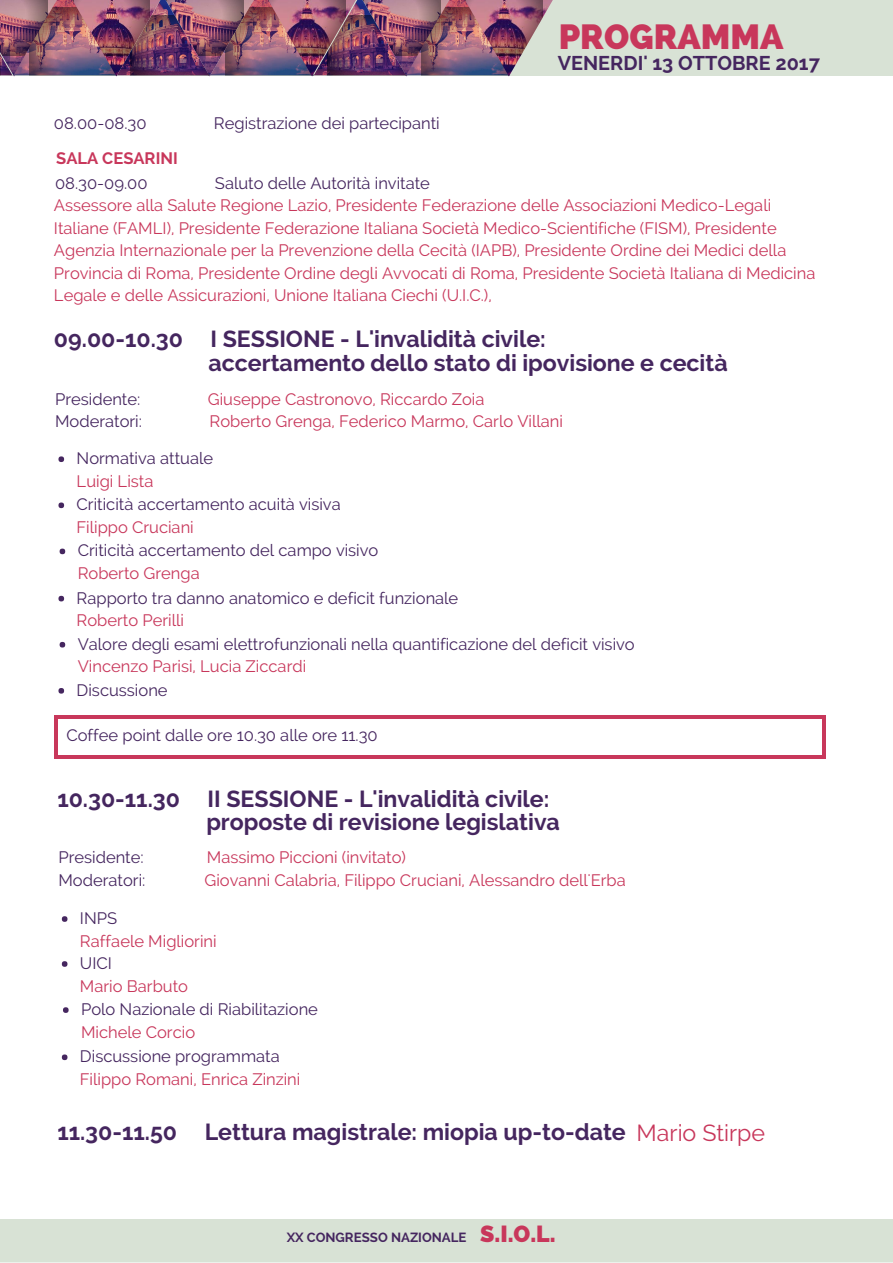
<style>
.page{position:relative;width:893px;height:1263px;background:#fff}
.page>*{position:absolute;margin:0;border:0;box-sizing:border-box;transform-origin:0 0}
.t1{font:800 34.65px "Raleway";color:#c8375b}
.t2{font:700 23.1px/23.5px "Raleway";color:#45265f}
.t3{font:700 19.8px "Raleway";color:#45265f}
.t4{font:16.5px/22.5px "Raleway";color:#c8375b}
.t5{font:16.5px "Raleway";color:#45265f}
.t6{font:700 16.5px "Raleway";color:#c8375b}
.t7{font:700 13.2px "Raleway";color:#45265f}
.s1{font-weight:400;color:#c8375b}
.s2{font-weight:800;font-size:23.1px;color:#c8375b}
</style>
<div class="page">
<svg style="left:58px;top:456px;width:6px;height:6px"></svg>
<svg style="left:58px;top:502px;width:6px;height:6px"></svg>
<svg style="left:60px;top:549px;width:5px;height:5px"></svg>
<svg style="left:58px;top:596px;width:6px;height:5px"></svg>
<svg style="left:60px;top:642px;width:5px;height:5px"></svg>
<svg style="left:58px;top:688px;width:6px;height:6px"></svg>
<svg style="left:62px;top:916px;width:5px;height:6px"></svg>
<svg style="left:62px;top:961px;width:5px;height:6px"></svg>
<svg style="left:63px;top:1007px;width:6px;height:6px"></svg>
<svg style="left:62px;top:1054px;width:5px;height:6px"></svg>
<div style="left:0;top:1219px;width:892px;height:43px;background:#d8e2d5"></div>
<div style="left:0;top:0;width:892px;height:75px;background:#d8e2d5"></div>
<svg style="left:0;top:0;width:13px;height:56px"></svg>
<img style="left:13px;top:0;width:452px;height:75px">
<img style="left:29px;top:8px;width:43px;height:67px">
<svg style="left:0;top:54px;width:12px;height:21px"></svg>
<img style="left:72px;top:0;width:88px;height:76px">
<img style="left:72px;top:0;width:78px;height:56px">
<img style="left:166px;top:0;width:88px;height:76px">
<svg style="left:166px;top:0;width:77px;height:56px;background:#99667b"></svg>
<img style="left:226px;top:8px;width:42px;height:67px">
<img style="left:131px;top:15px;width:78px;height:60px">
<img style="left:268px;top:0;width:88px;height:76px">
<img style="left:268px;top:0;width:77px;height:56px">
<img style="left:362px;top:0;width:88px;height:76px">
<svg style="left:362px;top:0;width:78px;height:56px;background:#9b687c"></svg>
<img style="left:421px;top:8px;width:44px;height:67px">
<img style="left:327px;top:15px;width:79px;height:60px">
<img style="left:465px;top:0;width:88px;height:76px">
<img style="left:465px;top:0;width:77px;height:56px">
<svg style="left:821px;top:755px;width:4px;height:4px"></svg>
<hr style="left:54px;top:719px;width:4px;height:36px;background:#c8375b">
<svg style="left:54px;top:755px;width:4px;height:4px"></svg>
<svg style="left:822px;top:719px;width:3px;height:36px"></svg>
<hr style="left:58px;top:755px;width:763px;height:4px;background:#c8375b">
<svg style="left:821px;top:715px;width:4px;height:4px"></svg>
<svg style="left:54px;top:715px;width:4px;height:4px"></svg>
<hr style="left:58px;top:715px;width:763px;height:4px;background:#c8375b">
<p class="t5" style="left:54px;top:114px;width:94px">08.00-08.30</p>
<p class="t5" style="left:214px;top:114px;width:227px">Registrazione dei partecipanti</p>
<h1 class="t1" style="left:558px;top:17px;width:226px">PROGRAMMA</h1>
<p class="t3" style="left:558px;top:51px;width:264px">VENERDI' 13 OTTOBRE 2017</p>
<p class="t6" style="left:56px;top:149px;width:123px">SALA CESARINI</p>
<p class="t4" style="left:54px;top:194px;width:763px">Assessore alla Salute Regione Lazio, Presidente Federazione delle Associazioni Medico-Legali Italiane (FAMLI), Presidente Federazione Italiana Società Medico-Scientifiche (FISM), Presidente Agenzia Internazionale per la Prevenzione della Cecità (IAPB), Presidente Ordine dei Medici della Provincia di Roma, Presidente Ordine degli Avvocati di Roma, Presidente Società Italiana di Medicina Legale e delle Assicurazioni, Unione Italiana Ciechi (U.I.C.),</p>
<p class="t5" style="left:55px;top:173px;width:94px">08.30-09.00</p>
<p class="t5" style="left:215px;top:173px;width:216px">Saluto delle Autorità invitate</p>
<h2 class="t2" style="left:208px;top:327px;width:520px;text-indent:-154px">09.00-10.30 I SESSIONE - L'invalidità civile:<br>accertamento dello stato di ipovisione e cecità</h2>
<p class="t5" style="left:55px;top:389px;width:87px">Presidente:</p>
<p class="t4" style="left:208px;top:388px;width:278px">Giuseppe Castronovo, Riccardo Zoia</p>
<p class="t5" style="left:55px;top:412px;width:88px">Moderatori:</p>
<p class="t4" style="left:209px;top:410px;width:355px">Roberto Grenga, Federico Marmo, Carlo Villani</p>
<p class="t5" style="left:77px;top:449px;width:138px">Normativa attuale</p>
<p class="t4" style="left:77px;top:470px;width:78px">Luigi Lista</p>
<p class="t5" style="left:77px;top:495px;width:266px">Criticità accertamento acuità visiva</p>
<p class="t4" style="left:77px;top:516px;width:119px">Filippo Cruciani</p>
<p class="t5" style="left:78px;top:541px;width:302px">Criticità accertamento del campo visivo</p>
<p class="t4" style="left:78px;top:562px;width:123px">Roberto Grenga</p>
<p class="t5" style="left:77px;top:588px;width:383px">Rapporto tra danno anatomico e deficit funzionale</p>
<p class="t4" style="left:77px;top:609px;width:109px">Roberto Perilli</p>
<p class="t5" style="left:78px;top:634px;width:558px">Valore degli esami elettrofunzionali nella quantificazione del deficit visivo</p>
<p class="t4" style="left:78px;top:655px;width:230px">Vincenzo Parisi, Lucia Ziccardi</p>
<p class="t5" style="left:77px;top:680px;width:92px">Discussione</p>
<p class="t5" style="left:66px;top:725px;width:313px">Coffee point dalle ore 10.30 alle ore 11.30</p>
<h2 class="t2" style="left:206px;top:787px;width:355px;text-indent:-149px">10.30-11.30 II SESSIONE - L'invalidità civile: proposte di revisione legislativa</h2>
<p class="t5" style="left:58px;top:848px;width:87px">Presidente:</p>
<p class="t4" style="left:207px;top:846px;width:200px">Massimo Piccioni (invitato)</p>
<p class="t5" style="left:58px;top:870px;width:88px">Moderatori:</p>
<p class="t4" style="left:204px;top:869px;width:423px">Giovanni Calabria, Filippo Cruciani, Alessandro dell'Erba</p>
<p class="t5" style="left:80px;top:908px;width:39px">INPS</p>
<p class="t4" style="left:80px;top:929px;width:138px">Raffaele Migliorini</p>
<p class="t5" style="left:80px;top:953px;width:34px">UICI</p>
<p class="t4" style="left:80px;top:974px;width:110px">Mario Barbuto</p>
<p class="t5" style="left:81px;top:1000px;width:238px">Polo Nazionale di Riabilitazione</p>
<p class="t4" style="left:81px;top:1020px;width:116px">Michele Corcio</p>
<p class="t5" style="left:80px;top:1047px;width:201px">Discussione programmata</p>
<p class="t4" style="left:80px;top:1068px;width:222px">Filippo Romani, Enrica Zinzini</p>
<h2 class="t2" style="left:57px;top:1120px;width:709px">11.30-11.50 Lettura magistrale: miopia up-to-date <span class="s1">Mario Stirpe</span></h2>
<p class="t7" style="left:287px;top:1230px;width:270px">XX CONGRESSO NAZIONALE <span class="s2">S.I.O.L.</span></p>
</div>
